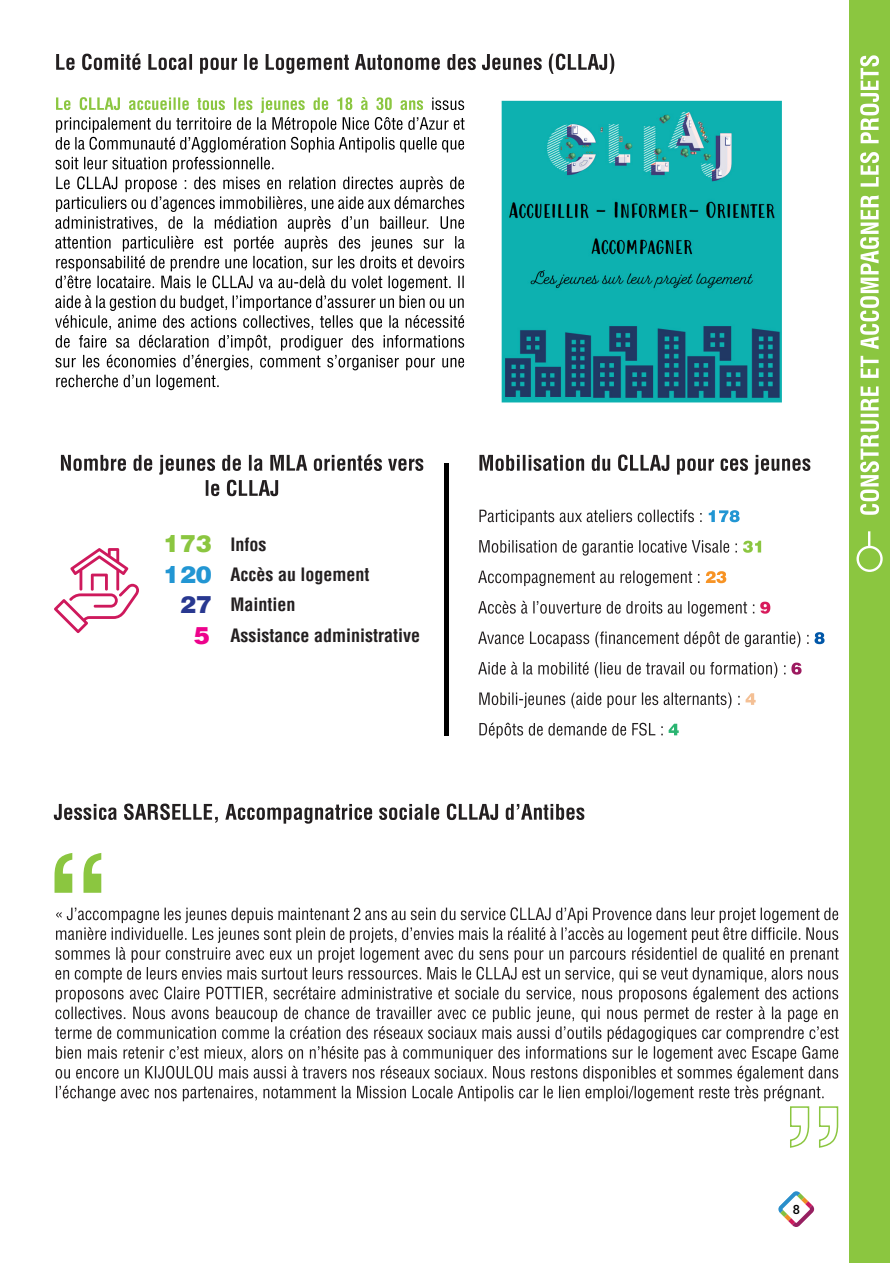
<style>
.page{position:relative;width:893px;height:1263px;background:#fff}
.page>*{position:absolute;margin:0;border:0;box-sizing:border-box;transform-origin:0 0}
.t1{font:900 24px "Helvetica LT";color:#8bc640}
.t2{font:900 24px "Helvetica LT";color:#2296d3}
.t3{font:900 24px "Helvetica LT";color:#283890}
.t4{font:900 24px "Helvetica LT";color:#ed028c}
.t5{font:700 condensed 18px "Helvetica LT";color:#231f20}
.t6{font:500 12.6px "Roboto";color:#000}
</style>
<div class="page">
<svg style="left:56px;top:53px;width:558px;height:21px"></svg>
<svg style="left:55px;top:97px;width:410px;height:293px"></svg>
<svg style="left:61px;top:454px;width:362px;height:42px"></svg>
<svg style="left:479px;top:454px;width:331px;height:21px"></svg>
<div style="left:444px;top:463px;width:5px;height:272px;background:#000"></div>
<svg style="left:54px;top:803px;width:530px;height:21px"></svg>
<svg style="left:55px;top:853px;width:46px;height:40px"></svg>
<svg style="left:55px;top:907px;width:784px;height:241px"></svg>
<svg style="left:54px;top:548px;width:85px;height:85px"></svg>
<svg style="left:709px;top:510px;width:31px;height:12px"></svg>
<svg style="left:479px;top:510px;width:223px;height:15px"></svg>
<svg style="left:706px;top:571px;width:20px;height:12px"></svg>
<svg style="left:478px;top:571px;width:221px;height:15px"></svg>
<svg style="left:760px;top:602px;width:10px;height:12px"></svg>
<svg style="left:478px;top:601px;width:276px;height:15px"></svg>
<svg style="left:478px;top:631px;width:346px;height:16px"></svg>
<svg style="left:478px;top:662px;width:323px;height:16px"></svg>
<svg style="left:479px;top:692px;width:277px;height:16px"></svg>
<svg style="left:669px;top:724px;width:10px;height:11px"></svg>
<svg style="left:479px;top:723px;width:184px;height:15px"></svg>
<svg style="left:743px;top:541px;width:18px;height:12px"></svg>
<svg style="left:479px;top:540px;width:258px;height:16px"></svg>
<img style="left:501px;top:100px;width:281px;height:303px">
<svg style="left:778px;top:1191px;width:36px;height:36px"></svg>
<div style="left:849px;top:0;width:41px;height:1263px;background:#8bc640"></div>
<svg style="left:860px;top:55px;width:19px;height:460px"></svg>
<svg style="left:856px;top:531px;width:27px;height:41px"></svg>
<p class="t1" style="left:164px;top:528px;width:50px">173</p>
<p class="t5" style="left:231px;top:533px;width:37px">Infos</p>
<p class="t2" style="left:164px;top:559px;width:50px">120</p>
<p class="t5" style="left:231px;top:563px;width:140px">Accès au logement</p>
<p class="t3" style="left:180px;top:589px;width:34px">27</p>
<p class="t5" style="left:231px;top:594px;width:67px">Maintien</p>
<p class="t4" style="left:194px;top:619px;width:18px">5</p>
<p class="t5" style="left:231px;top:624px;width:191px">Assistance administrative</p>
<p class="t6" style="left:793px;top:1200px;width:9px">8</p>
</div>
